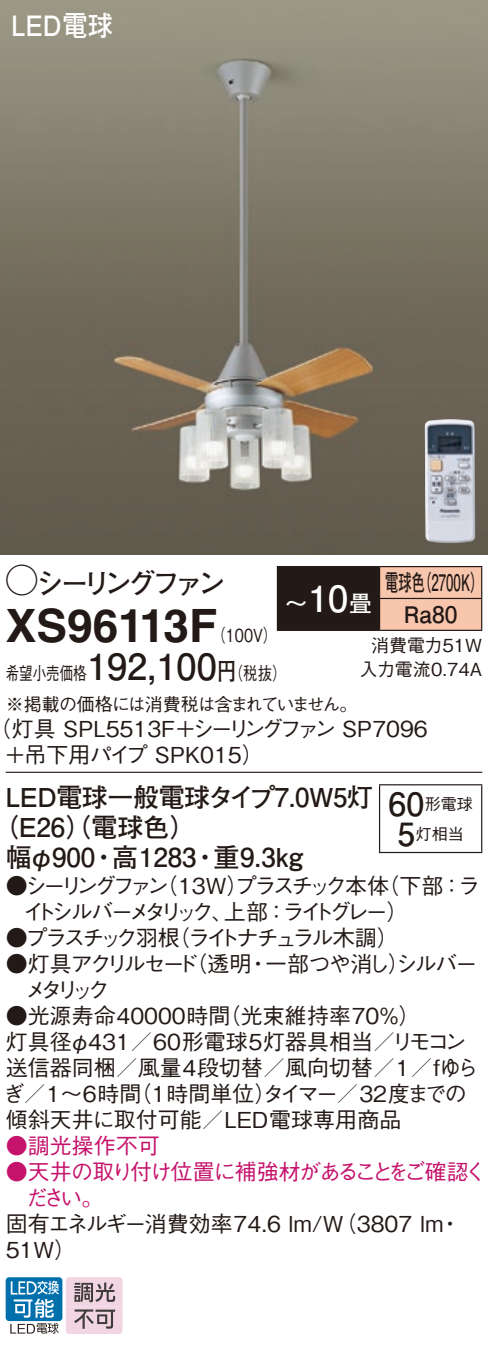
<style>
.page{position:relative;width:488px;height:1349px;background:#fff}
.page>*{position:absolute;margin:0;border:0;box-sizing:border-box;transform-origin:0 0}
.t1{font:700 46px "Helvetica LT Std";color:#231916}
.t2{font:700 36px "Futo Go B101 Pro";color:#231916}
.t3{font:700 36px "Futo Go B101 Pro";color:#fff}
.t4{font:700 32px "Futo Go B101 Pro";color:#231916}
.t5{font:700 28px "Futo Go B101 Pro";letter-spacing:-.165em;color:#231916}
.t6{font:700 28px "Futo Go B101 Pro";color:#fff;scale:.9 1}
.t7{font:700 26px "Futo Go B101 Pro";letter-spacing:-.015em;color:#231916}
.t8{font:700 22.8px "Futo Go B101 Pro";color:#231916;scale:.58 1}
.t9{font:700 22.8px "Futo Go B101 Pro";color:#231916}
.t10{font:700 22.8px "Futo Go B101 Pro";color:#fff}
.t11{font:500 22px/26px "Gothic BBB Pro";color:#231916}
.t12{font:500 22px/26px "Gothic BBB Pro";letter-spacing:-.085em;color:#c5126b}
.t13{font:500 22px/26px "Gothic BBB Pro";letter-spacing:-.185em;color:#231916}
.t14{font:500 22px/26px "Gothic BBB Pro";letter-spacing:-.22em;color:#231916}
.t15{font:500 22px "Gothic BBB Pro";letter-spacing:-.165em;color:#231916}
.t16{font:500 22px "Gothic BBB Pro";letter-spacing:-.105em;color:#231916}
.t17{font:500 22px "Gothic BBB Pro";letter-spacing:-.055em;color:#231916}
.t18{font:500 22px "Gothic BBB Pro";letter-spacing:-.195em;color:#231916}
.t19{font:500 22px "Gothic BBB Pro";letter-spacing:-.16em;color:#231916}
.t20{font:500 22px "Gothic BBB Pro";letter-spacing:-.055em;color:#c5126b}
.t21{font:500 18px/31.6px "Gothic BBB Pro";letter-spacing:-.04em;color:#231916;scale:.75 1}
.t22{font:500 18px/24px "Gothic BBB Pro";color:#231916;text-align:right}
.t23{font:500 18px "Gothic BBB Pro";color:#231916;scale:.8 1}
.t24{font:500 16px "Gothic BBB Pro";color:#231916}
.s1{font-family:"Ford Classification 1";font-weight:400;font-size:32px}
.s2{font-family:"Futo Go B101 Pro";font-weight:700;font-size:24px}
</style>
<div class="page">
<img style="left:0;top:0;width:488px;height:554px">
<img style="left:424px;top:419px;width:51px;height:124px">
<div style="left:277px;top:566px;width:102px;height:64px;background:#231916"></div>
<div style="left:380px;top:567px;width:101px;height:62px;background:#f8c6ad"></div>
<hr style="left:379px;top:566px;width:103px;height:1px;background:#231916">
<hr style="left:481px;top:567px;width:1px;height:31px;background:#231916">
<hr style="left:277px;top:629px;width:102px;height:2px;background:#231916">
<hr style="left:379px;top:598px;width:103px;height:1px;background:#231916">
<hr style="left:481px;top:599px;width:1px;height:31px;background:#231916">
<hr style="left:379px;top:629px;width:103px;height:2px;background:#231916">
<hr style="left:379px;top:567px;width:1px;height:31px;background:#231916">
<hr style="left:379px;top:599px;width:1px;height:31px;background:#231916">
<hr style="left:6px;top:771px;width:476px;height:2px;background:#231916">
<hr style="left:379px;top:785px;width:1px;height:67px;background:#231916">
<hr style="left:379px;top:784px;width:103px;height:1px;background:#231916">
<hr style="left:481px;top:785px;width:1px;height:67px;background:#231916">
<hr style="left:379px;top:852px;width:103px;height:1px;background:#231916">
<div style="left:6px;top:1277px;width:56px;height:44px;background:#0070ac;border-radius:3px"></div>
<svg style="left:10px;top:1280px;width:49px;height:53px"></svg>
<svg style="left:66px;top:1277px;width:56px;height:57px;background:#cdb6c0"></svg>
<p class="t6" style="left:11px;top:3px;width:114px">LED電球</p>
<p class="t5" style="left:6px;top:561px;width:222px"><span class="s1">A</span>シーリングファン</p>
<p class="t23" style="left:211px;top:621px;width:84px">（100 (V</p>
<p class="t8" style="left:418px;top:564px;width:115px">（2700 (K</p>
<p class="t8" style="left:385px;top:564px;width:70px">電球色</p>
<h2 class="t3" style="left:308px;top:570px;width:42px">10</h2>
<p class="t10" style="left:349px;top:585px;width:24px">畳</p>
<p class="t10" style="left:285px;top:585px;width:24px">〜</p>
<p class="t9" style="left:403px;top:596px;width:55px">Ra80</p>
<p class="t22" style="left:359px;top:631px;width:124px">消費電力51W入力電流0.74A</p>
<h1 class="t1" style="left:6px;top:598px;width:213px">XS96113F</h1>
<h2 class="t2" style="left:87px;top:637px;width:131px">192,100</h2>
<p class="t23" style="left:217px;top:658px;width:88px">（<span class="s2">円</span>税抜(</p>
<p class="t21" style="left:6px;top:655px;width:470px">希望小売価格<br>※掲載の価格には消費税は含まれていません。</p>
<p class="t15" style="left:192px;top:711px;width:237px">シーリングファン SP7096</p>
<p class="t11" style="left:4px;top:713px;width:261px;text-indent:-14px">（灯具 SPL5513 ＋F<br>＋吊下用パイプ SPK015(</p>
<p class="t7" style="left:6px;top:776px;width:369px">LED電球一般電球タイプ7.0W 灯5</p>
<p class="t7" style="left:-8px;top:806px;width:206px">（E26）（電球色(</p>
<p class="t7" style="left:213px;top:836px;width:91px">重9.3kg</p>
<p class="t7" style="left:6px;top:836px;width:91px">幅φ900</p>
<p class="t7" style="left:112px;top:836px;width:86px">高1283</p>
<p class="t7" style="left:91px;top:836px;width:27px">・</p>
<p class="t7" style="left:192px;top:836px;width:28px">・</p>
<h3 class="t4" style="left:388px;top:778px;width:37px">60</h3>
<p class="t24" style="left:415px;top:821px;width:49px">灯相当</p>
<p class="t24" style="left:424px;top:791px;width:49px">形電球</p>
<h3 class="t4" style="left:397px;top:808px;width:19px">5</h3>
<p class="t16" style="left:156px;top:867px;width:234px">（13W プラスチック本体</p>
<p class="t11" style="left:226px;top:869px;width:23px">）</p>
<p class="t11" style="left:377px;top:869px;width:87px">（下部：</p>
<p class="t18" style="left:6px;top:867px;width:165px">●シーリングファン</p>
<p class="t11" style="left:282px;top:895px;width:127px">ライトグレー(</p>
<p class="t11" style="left:224px;top:895px;width:65px">上部：</p>
<p class="t13" style="left:168px;top:895px;width:232px;text-indent:-145px">イトシルバーメタリック、<br>（ライトナチュラル木調(</p>
<p class="t19" style="left:6px;top:919px;width:176px">●プラスチック羽根</p>
<p class="t11" style="left:458px;top:869px;width:23px">ラ</p>
<p class="t11" style="left:185px;top:947px;width:67px">（透明</p>
<p class="t11" style="left:388px;top:947px;width:23px">）</p>
<p class="t17" style="left:265px;top:945px;width:214px">一部つや消しシルバー</p>
<p class="t14" style="left:25px;top:947px;width:175px;text-indent:-19px">●灯具アクリルセードメタリック</p>
<p class="t11" style="left:247px;top:947px;width:23px">・</p>
<p class="t11" style="left:219px;top:999px;width:203px">（光束維持率70％(</p>
<p class="t11" style="left:6px;top:999px;width:226px">●光源寿命40000時間</p>
<p class="t11" style="left:6px;top:1025px;width:391px">灯具径φ431／60形電球5灯器具相当／</p>
<p class="t11" style="left:6px;top:1051px;width:474px">送信器同梱／風量4段切替／風向切替／1／fゆら</p>
<p class="t11" style="left:130px;top:1077px;width:338px">（1時間単位タイマー／32度までの</p>
<p class="t11" style="left:391px;top:1025px;width:76px">リモコン</p>
<p class="t11" style="left:254px;top:1077px;width:23px">）</p>
<p class="t11" style="left:3px;top:1077px;width:400px">ぎ／1〜6時間<br>傾斜天井に取付可能／LED電球専用商品</p>
<p class="t20" style="left:6px;top:1127px;width:156px">●調光操作不可</p>
<p class="t12" style="left:26px;top:1155px;width:462px;text-indent:-20px">●天井の取り付け位置に補強材があることをご確認ください。</p>
<p class="t11" style="left:439px;top:1207px;width:23px">・</p>
<p class="t11" style="left:6px;top:1207px;width:439px">固有エネルギー消費効率74.6 lm （W/ 3807 lm<br>51W(</p>
</div>
